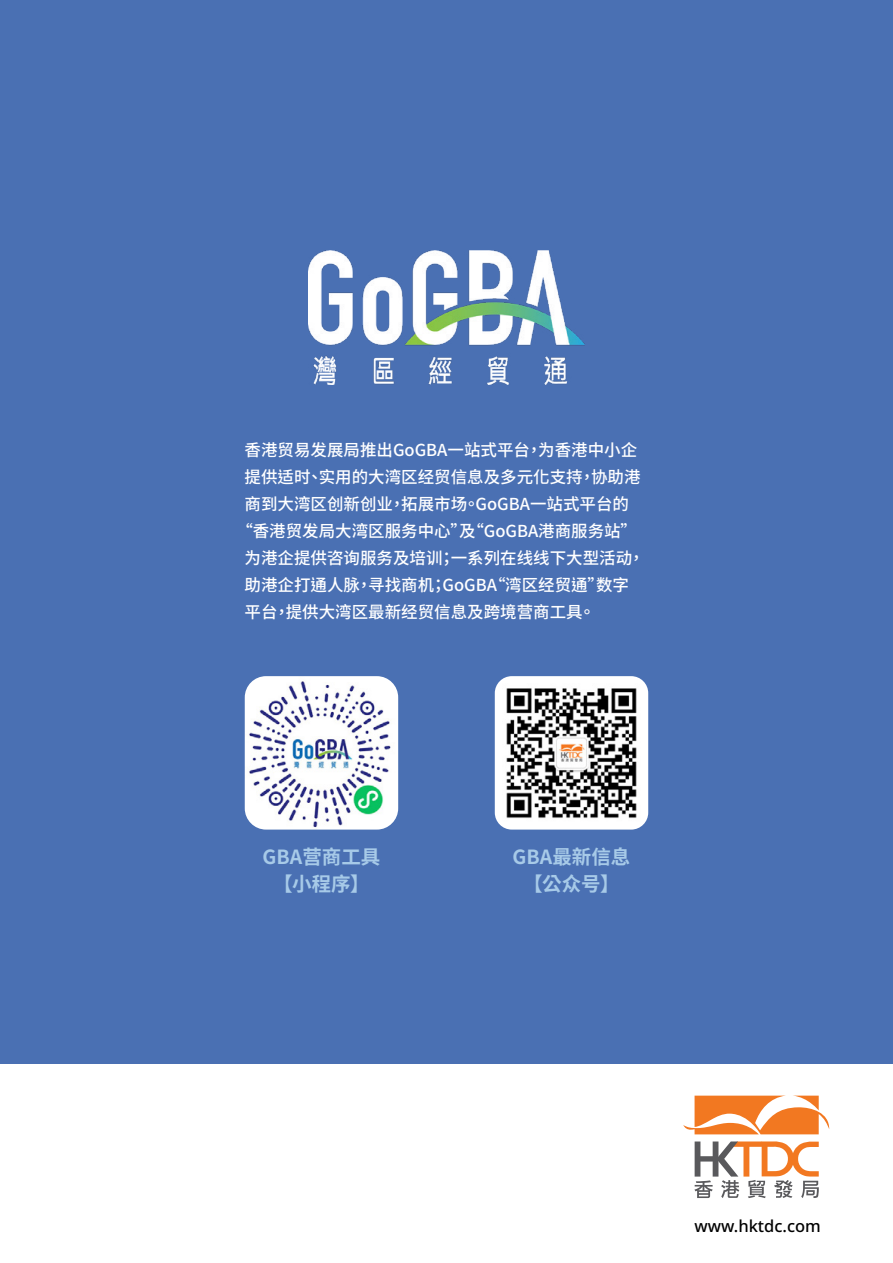
<style>
.page{position:relative;width:893px;height:1263px;background:#fff}
.page>*{position:absolute;margin:0;border:0;box-sizing:border-box;transform-origin:0 0}
.t1{font:700 19.5px/27px "Noto Sans CJ Ktc";color:#a7cae8;text-align:center}
.t2{font:500 16.5px "Noto Sans CJ Ktc";color:#fff}
.t3{font:500 16.5px "Noto Sans";color:#000}
</style>
<div class="page">
<div style="left:0;top:0;width:893px;height:1063px;background:#4a70b3"></div>
<img style="left:245px;top:676px;width:153px;height:153px">
<div style="left:495px;top:676px;width:153px;height:153px;background:#fff;border-radius:17px"></div>
<img style="left:506px;top:688px;width:131px;height:130px">
<img style="left:308px;top:250px;width:276px;height:134px">
<svg style="left:694px;top:1141px;width:125px;height:57px"></svg>
<svg style="left:683px;top:1095px;width:146px;height:39px"></svg>
<p class="t2" style="left:244px;top:441px;width:394px">香港贸易发展局推出GoGBA一站式平台，为香港中小企</p>
<p class="t2" style="left:244px;top:468px;width:397px">提供适时、实用的大湾区经贸信息及多元化支持，协助港</p>
<p class="t2" style="left:244px;top:495px;width:386px">商到大湾区创新创业，拓展市场。GoGBA一站式平台的</p>
<p class="t2" style="left:236px;top:522px;width:402px">“香港贸发局大湾区服务中心”及“GoGBA港商服务站”</p>
<p class="t2" style="left:244px;top:549px;width:402px">为港企提供咨询服务及培训；一系列在线线下大型活动，</p>
<p class="t2" style="left:244px;top:576px;width:386px">助港企打通人脉，寻找商机；GoGBA“湾区经贸通”数字</p>
<p class="t2" style="left:244px;top:603px;width:352px">平台，提供大湾区最新经贸信息及跨境营商工具。</p>
<p class="t1" style="left:263px;top:844px;width:119px">GBA营商工具【小程序】</p>
<p class="t1" style="left:513px;top:844px;width:119px">GBA最新信息【公众号】</p>
<p class="t3" style="left:694px;top:1214px;width:128px">www.hktdc.com</p>
</div>
